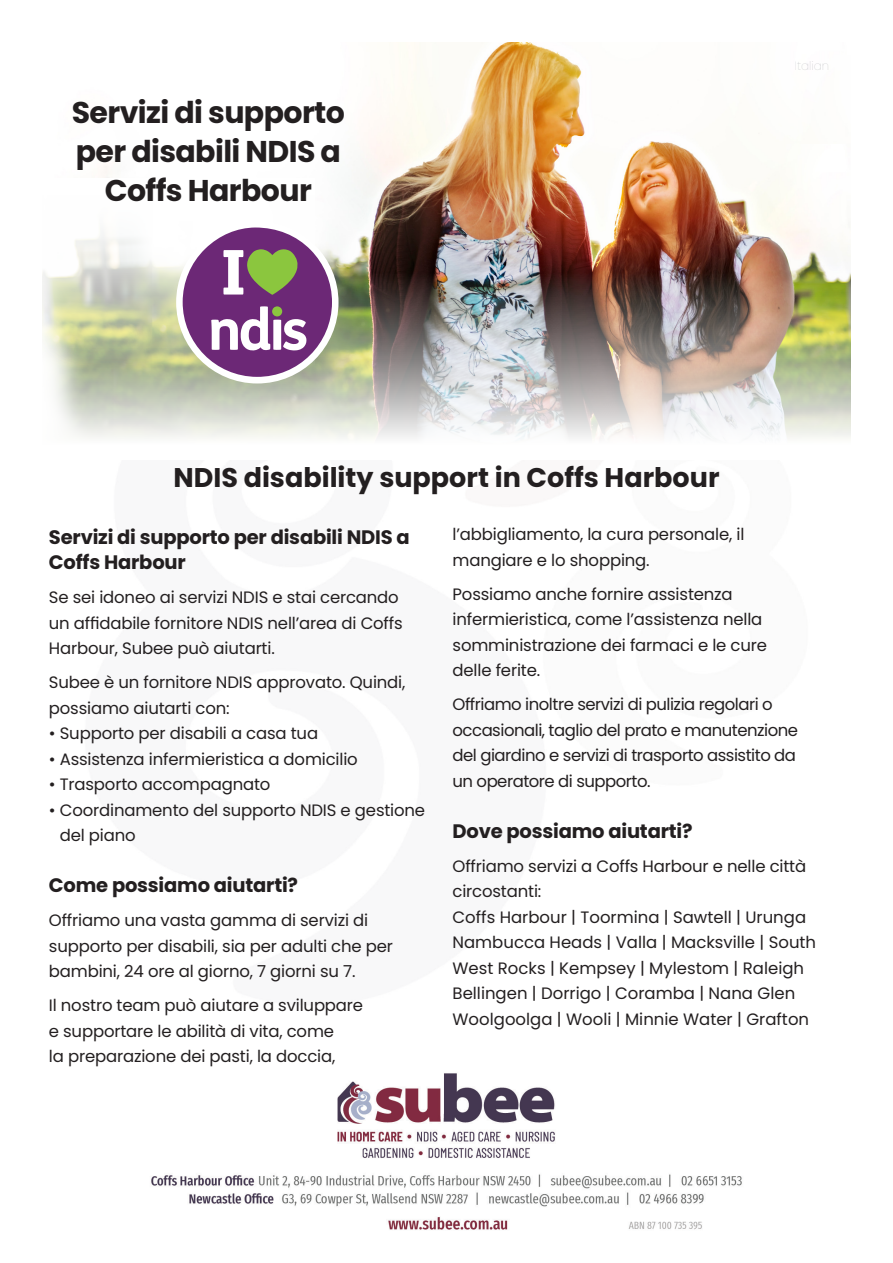
<style>
.page{position:relative;width:893px;height:1263px;background:#fff}
.page>*{position:absolute;margin:0;border:0;box-sizing:border-box;transform-origin:0 0}
.t1{font:700 30px/39px "Poppins";letter-spacing:-.02em;color:#231f20;text-align:center}
.t2{font:700 27px "Poppins";color:#231f20}
.t3{font:700 19.5px/25.5px "Poppins";letter-spacing:-.01em;color:#231f20}
.t4{font:16.5px/25.5px "Poppins";letter-spacing:-.01em;color:#231f20}
.t5{font:16.5px/25.5px "Poppins";letter-spacing:-.03em;color:#231f20}
</style>
<div class="page">
<img style="left:151px;top:42px;width:700px;height:1188px">
<img style="left:103px;top:43px;width:747px;height:218px">
<img style="left:55px;top:261px;width:796px;height:199px">
<svg style="left:42px;top:179px;width:273px;height:207px"></svg>
<div style="left:176px;top:221px;width:162px;height:162px;background:#fff;border-radius:50%"></div>
<svg style="left:183px;top:227px;width:149px;height:150px"></svg>
<p class="t1" style="left:72px;top:93px;width:275px">Servizi di supporto per disabili NDIS a<br>Coffs Harbour</p>
<p class="t2" style="left:173px;top:462px;width:548px">NDIS disability support in Coffs Harbour</p>
<p class="t3" style="left:49px;top:524px;width:362px">Servizi di supporto per disabili NDIS a<br>Coffs Harbour</p>
<p class="t4" style="left:49px;top:585px;width:355px">Se sei idoneo ai servizi NDIS e stai cercando un affidabile fornitore NDIS nell’area di Coffs<br>Harbour, Subee può aiutarti.</p>
<p class="t4" style="left:49px;top:670px;width:358px">Subee è un fornitore NDIS approvato. Quindi, possiamo aiutarti con:</p>
<p class="t4" style="left:49px;top:721px;width:271px">• Supporto per disabili a casa tua</p>
<p class="t4" style="left:49px;top:746px;width:310px">• Assistenza infermieristica a domicilio</p>
<p class="t4" style="left:49px;top:772px;width:223px">• Trasporto accompagnato</p>
<p class="t4" style="left:60px;top:797px;width:367px;text-indent:-11px">• Coordinamento del supporto NDIS e gestione del piano</p>
<p class="t3" style="left:49px;top:872px;width:251px">Come possiamo aiutarti?</p>
<p class="t4" style="left:49px;top:908px;width:346px">Offriamo una vasta gamma di servizi di supporto per disabili, sia per adulti che per bambini, 24 ore al giorno, 7 giorni su 7.</p>
<p class="t4" style="left:49px;top:993px;width:316px">Il nostro team può aiutare a sviluppare e supportare le abilità di vita, come<br>la preparazione dei pasti, la doccia,</p>
<p class="t4" style="left:453px;top:522px;width:293px">l’abbigliamento, la cura personale, il mangiare e lo shopping.</p>
<p class="t4" style="left:453px;top:581px;width:316px">Possiamo anche fornire assistenza infermieristica, come l’assistenza nella somministrazione dei farmaci e le cure delle ferite.</p>
<p class="t5" style="left:453px;top:692px;width:347px">Offriamo inoltre servizi di pulizia regolari o occasionali, taglio del prato e manutenzione del giardino e servizi di trasporto assistito da un operatore di supporto.</p>
<p class="t3" style="left:453px;top:818px;width:242px">Dove possiamo aiutarti?</p>
<p class="t4" style="left:453px;top:853px;width:365px">Offriamo servizi a Coffs Harbour e nelle città circostanti:<br>Coffs Harbour | Toormina | Sawtell | Urunga Nambucca Heads | Valla | Macksville | South West Rocks | Kempsey | Mylestom | Raleigh Bellingen | Dorrigo | Coramba | Nana Glen Woolgoolga | Wooli | Minnie Water | Grafton</p>
</div>
